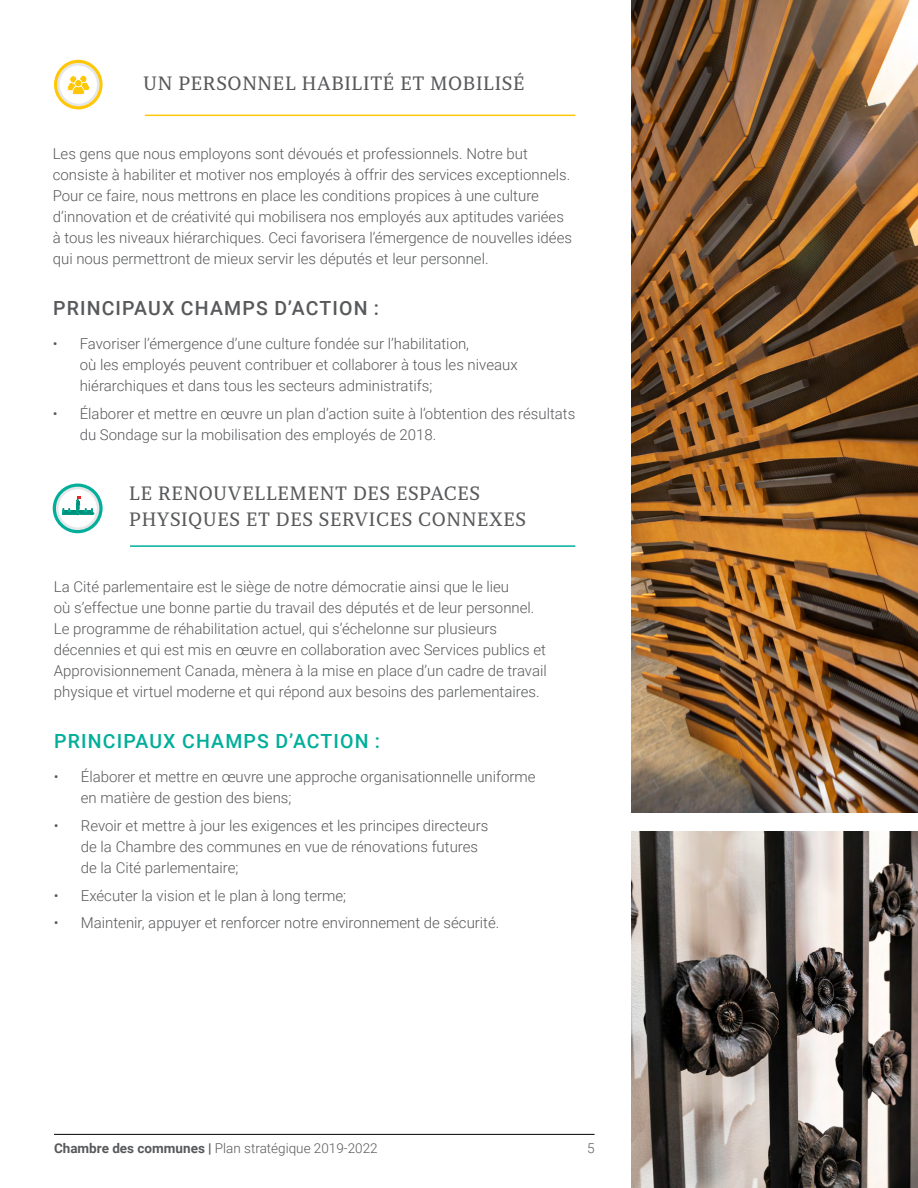
<style>
.page{position:relative;width:918px;height:1188px;background:#fff}
.page>*{position:absolute;margin:0;border:0;box-sizing:border-box;transform-origin:0 0}
.Key_focus{font:500 19.5px "Roboto";letter-spacing:.06em;color:#58595b}
.Key_focus-2{font:500 19.5px "Roboto";letter-spacing:.06em;color:#00ae9a}
.H3_Recia{font:500 18px/25.5px "Recia";letter-spacing:.035em;color:#58595b}
.Text{font:300 15px/21px "Roboto";color:#58595b}
.t1{font:300 13.5px "Roboto";color:#58595b}
.s1{font-weight:700}
.s2{font-weight:900}
</style>
<div class="page">
<hr style="left:54px;top:1134px;width:541px;height:1px;background:#000">
<svg style="left:54px;top:60px;width:49px;height:49px"></svg>
<hr style="left:145px;top:115px;width:430px;height:1px;background:#ffc709">
<svg style="left:53px;top:484px;width:50px;height:49px"></svg>
<hr style="left:130px;top:545px;width:445px;height:2px;background:#00ae9a">
<img style="left:631px;top:832px;width:287px;height:356px">
<img style="left:631px;top:0;width:287px;height:812px">
<h3 class="H3_Recia" style="left:143px;top:70px;width:383px">UN PERSONNEL HABILITÉ ET MOBILISÉ</h3>
<p class="Text" style="left:53px;top:142px;width:521px">Les gens que nous employons sont dévoués et professionnels. Notre but consiste à habiliter et motiver nos employés à offrir des services exceptionnels.<br>Pour ce faire, nous mettrons en place les conditions propices à une culture d’innovation et de créativité qui mobilisera nos employés aux aptitudes variées à tous les niveaux hiérarchiques. Ceci favorisera l’émergence de nouvelles idées qui nous permettront de mieux servir les députés et leur personnel.</p>
<p class="Key_focus" style="left:53px;top:294px;width:327px">PRINCIPAUX CHAMPS D’ACTION :</p>
<p class="Text" style="left:80px;top:333px;width:439px;text-indent:-27px">• Favoriser l’émergence d’une culture fondée sur l’habilitation,<br>où les employés peuvent contribuer et collaborer à tous les niveaux hiérarchiques et dans tous les secteurs administratifs;</p>
<p class="Text" style="left:80px;top:403px;width:497px;text-indent:-27px">• Élaborer et mettre en œuvre un plan d’action suite à l’obtention des résultats du Sondage sur la mobilisation des employés de 2018.</p>
<h3 class="H3_Recia" style="left:129px;top:480px;width:398px">LE RENOUVELLEMENT DES ESPACES<br>PHYSIQUES ET DES SERVICES CONNEXES</h3>
<p class="Text" style="left:54px;top:575px;width:494px">La Cité parlementaire est le siège de notre démocratie ainsi que le lieu<br>où s’effectue une bonne partie du travail des députés et de leur personnel.<br>Le programme de réhabilitation actuel, qui s’échelonne sur plusieurs décennies et qui est mis en œuvre en collaboration avec Services publics et Approvisionnement Canada, mènera à la mise en place d’un cadre de travail physique et virtuel moderne et qui répond aux besoins des parlementaires.</p>
<p class="Key_focus-2" style="left:54px;top:727px;width:327px">PRINCIPAUX CHAMPS D’ACTION :</p>
<p class="Text" style="left:81px;top:766px;width:456px;text-indent:-27px">• Élaborer et mettre en œuvre une approche organisationnelle uniforme en matière de gestion des biens;</p>
<p class="Text" style="left:81px;top:814px;width:409px;text-indent:-27px">• Revoir et mettre à jour les exigences et les principes directeurs de la Chambre des communes en vue de rénovations futures de la Cité parlementaire;</p>
<p class="Text" style="left:54px;top:884px;width:294px">• Exécuter la vision et le plan à long terme;</p>
<p class="Text" style="left:54px;top:912px;width:447px">• Maintenir, appuyer et renforcer notre environnement de sécurité.</p>
<p class="t1" style="left:54px;top:1139px;width:325px"><span class="s1">Chambre des communes</span> <span class="s2">|</span> Plan stratégique 2019-2022</p>
<p class="t1" style="left:587px;top:1139px;width:9px">5</p>
</div>
